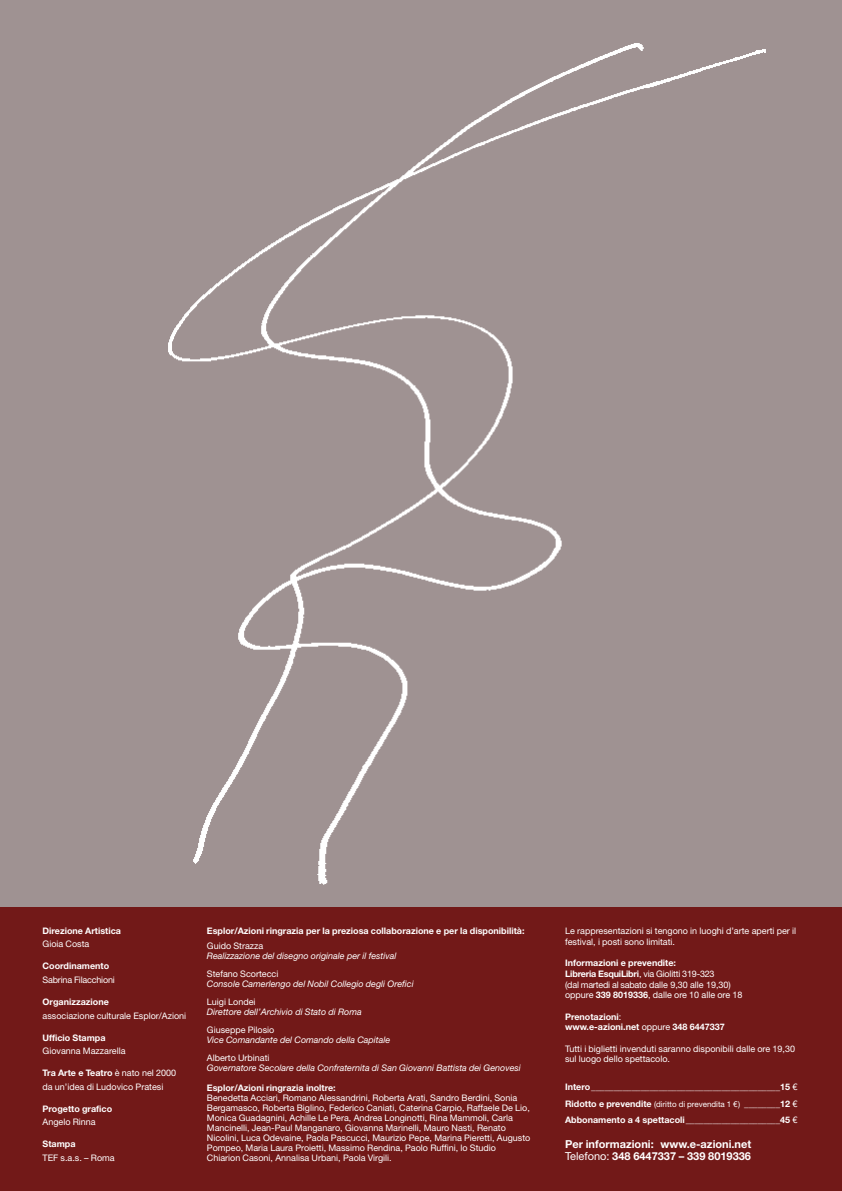
<style>
.page{position:relative;width:842px;height:1191px;background:#9f9292}
.page>*{position:absolute;margin:0;border:0;box-sizing:border-box;transform-origin:0 0}
.t1{font:700 11px/12.7px "Helvetica Neue";color:#fff}
.t2{font:9px/10px "Helvetica Neue";color:#fff}
.t3{font:700 9px/16.7px "Helvetica Neue";color:#fff}
.t4{font:italic 9px "Helvetica Neue";color:#fff}
.t5{font:9px/10.7px "Helvetica Neue";letter-spacing:-.02em;color:#fff}
.s1{font-weight:700}
.s2{font-weight:400}
.s3{font-weight:400;font-size:8px}
</style>
<div class="page">
<div style="left:0;top:907px;width:842px;height:284px;background:#721918"></div>
<img style="left:168px;top:43px;width:598px;height:842px">
<p class="t3" style="left:43px;top:923px;width:80px">Direzione Artistica</p>
<p class="t2" style="left:43px;top:940px;width:48px">Gioia Costa</p>
<p class="t3" style="left:43px;top:958px;width:68px">Coordinamento</p>
<p class="t5" style="left:43px;top:975px;width:74px">Sabrina Filacchioni</p>
<p class="t3" style="left:43px;top:994px;width:68px">Organizzazione</p>
<p class="t2" style="left:43px;top:1011px;width:145px">associazione culturale Esplor/Azioni</p>
<p class="t3" style="left:43px;top:1029px;width:65px">Ufficio Stampa</p>
<p class="t2" style="left:43px;top:1046px;width:85px">Giovanna Mazzarella</p>
<p class="t2" style="left:43px;top:1067px;width:135px;line-height:13.5px"><span class="s1">Tra Arte e Teatro</span> è nato nel 2000 da un’idea di Ludovico Pratesi</p>
<p class="t3" style="left:43px;top:1101px;width:71px">Progetto grafico</p>
<p class="t2" style="left:43px;top:1118px;width:55px">Angelo Rinna</p>
<p class="t3" style="left:43px;top:1136px;width:34px">Stampa</p>
<p class="t2" style="left:43px;top:1153px;width:74px">TEF s.a.s. – Roma</p>
<p class="t3" style="left:207px;top:923px;width:319px">Esplor/Azioni ringrazia per la preziosa collaborazione e per la disponibilità:</p>
<p class="t2" style="left:207px;top:941px;width:58px">Guido Strazza</p>
<p class="t4" style="left:207px;top:952px;width:191px">Realizzazione del disegno originale per il festival</p>
<p class="t2" style="left:207px;top:969px;width:73px">Stefano Scortecci</p>
<p class="t4" style="left:207px;top:980px;width:208px">Console Camerlengo del Nobil Collegio degli Orefici</p>
<p class="t2" style="left:207px;top:997px;width:50px">Luigi Londei</p>
<p class="t4" style="left:207px;top:1008px;width:156px">Direttore dell’Archivio di Stato di Roma</p>
<p class="t2" style="left:207px;top:1025px;width:69px">Giuseppe Pilosio</p>
<p class="t4" style="left:207px;top:1036px;width:185px">Vice Comandante del Comando della Capitale</p>
<p class="t2" style="left:207px;top:1053px;width:64px">Alberto Urbinati</p>
<p class="t4" style="left:207px;top:1064px;width:315px">Governatore Secolare della Confraternita di San Giovanni Battista dei Genovesi</p>
<p class="t3" style="left:207px;top:1080px;width:130px">Esplor/Azioni ringrazia inoltre:</p>
<p class="t2" style="left:207px;top:1093px;width:325px">Benedetta Acciari, Romano Alessandrini, Roberta Arati, Sandro Berdini, Sonia Bergamasco, Roberta Biglino, Federico Caniati, Caterina Carpio, Raffaele De Lio, Monica Guadagnini, Achille Le Pera, Andrea Longinotti, Rina Mammoli, Carla Mancinelli, Jean-Paul Manganaro, Giovanna Marinelli, Mauro Nasti, Renato Nicolini, Luca Odevaine, Paola Pascucci, Maurizio Pepe, Marina Pieretti, Augusto Pompeo, Maria Laura Proietti, Massimo Rendina, Paolo Ruffini, lo Studio Chiarion Casoni, Annalisa Urbani, Paola Virgili.</p>
<p class="t2" style="left:565px;top:926px;width:233px;line-height:10.7px">Le rappresentazioni si tengono in luoghi d’arte aperti per il festival, i posti sono limitati.</p>
<p class="t5" style="left:565px;top:958px;width:179px"><span class="s1">Informazioni e prevendite:<br>Libreria EsquiLibri</span>, via Giolitti 319-323<br>(dal martedi al sabato dalle 9,30 alle 19,30) oppure <span class="s1">339 8019336</span>, dalle ore 10 alle ore 18</p>
<p class="t3" style="left:565px;top:1012px;width:161px;line-height:10.7px">Prenotazioni<span class="s2">:<br></span>www.e-azioni.net <span class="s2">oppure</span> 348 6447337</p>
<p class="t2" style="left:565px;top:1044px;width:231px;line-height:10.7px">Tutti i biglietti invenduti saranno disponibili dalle ore 19,30 sul luogo dello spettacolo.</p>
<p class="t3" style="left:565px;top:1079px;width:234px;text-align:justify">Intero__________________________________________15 <span class="s2">€ </span>Ridotto e prevendite <span class="s3">(diritto di prevendita 1</span> <span class="s3">€</span><span class="s3">)</span> ________12 <span class="s2">€ </span>Abbonamento a 4 spettacoli_____________________45 <span class="s2">€</span></p>
<p class="t1" style="left:565px;top:1138px;width:188px">Per informazioni: www.e-azioni.net<br><span class="s2">Telefono:</span> 348 6447337 – 339 8019336</p>
</div>
